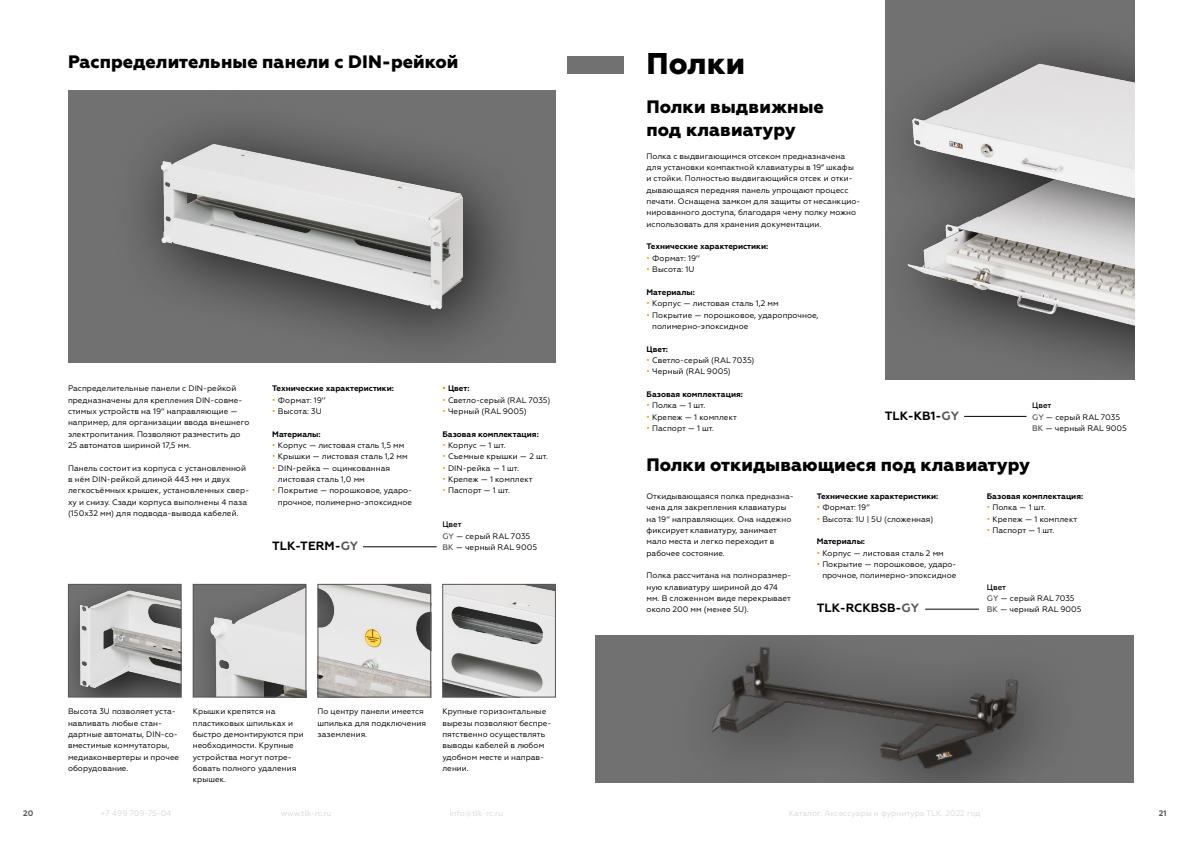
<style>
.page{position:relative;width:1191px;height:842px;background:#fff}
.page>*{position:absolute;margin:0;border:0;box-sizing:border-box;transform-origin:0 0}
.t1{font:800 30px "Geometria";color:#000}
.t2{font:800 18px/22.7px "Geometria";color:#000}
.t3{font:700 12px "Geometria";color:#000}
.t4{font:8px/11.3px "Geometria";color:#000}
.t5{font:700 8px "Geometria";color:#000}
.t6{font:8px "Geometria";color:#dadada}
.t7{font:700 8px "Geometria";color:#575756}
.s1{color:#f18a00}
.s2{color:#575756}
.s3{font-weight:500}
.s4{font-weight:500;color:#575756}
</style>
<div class="page">
<img style="left:70px;top:586px;width:109px;height:109px">
<div style="left:68px;top:584px;width:113px;height:113px;border:1px solid #575756"></div>
<img style="left:195px;top:586px;width:109px;height:109px">
<div style="left:193px;top:584px;width:113px;height:113px;border:1px solid #575756"></div>
<img style="left:319px;top:586px;width:110px;height:109px">
<div style="left:317px;top:584px;width:114px;height:113px;border:1px solid #575756"></div>
<img style="left:444px;top:586px;width:110px;height:109px">
<div style="left:442px;top:584px;width:114px;height:113px;border:1px solid #575756"></div>
<img style="left:68px;top:91px;width:488px;height:272px">
<hr style="left:363px;top:546px;width:73px;height:1px;background:#000">
<img style="left:595px;top:635px;width:539px;height:147px">
<img style="left:885px;top:329px;width:249px;height:51px">
<hr style="left:964px;top:416px;width:62px;height:1px;background:#000">
<hr style="left:925px;top:609px;width:53px;height:1px;background:#000">
<img style="left:885px;top:0;width:249px;height:329px">
<div style="left:595px;top:57px;width:29px;height:17px;background:#717172"></div>
<div style="left:567px;top:57px;width:28px;height:17px;background:#717172"></div>
<h2 class="t2" style="left:68px;top:51px;width:392px">Распределительные панели с DIN-рейкой</h2>
<p class="t4" style="left:68px;top:383px;width:183px">Распределительные панели с DIN-рейкой предназначены для крепления DIN-совме&shy;стимых устройств на 19’’ направляющие — например, для организации ввода внешнего электропитания. Позволяют разместить до 25 автоматов шириной 17,5 мм.</p>
<p class="t4" style="left:68px;top:462px;width:183px">Панель состоит из корпуса с установленной в нём DIN-рейкой длиной 443 мм и двух легкосъёмных крышек, установленных свер&shy;ху и снизу. Сзади корпуса выполнены 4 паза (150х32 мм) для подвода-вывода кабелей.</p>
<p class="t5" style="left:272px;top:384px;width:123px">Технические характеристики:</p>
<p class="t4" style="left:272px;top:394px;width:55px"><span class="s1">•</span> Формат: 19’’</p>
<p class="t4" style="left:272px;top:405px;width:51px"><span class="s1">•</span> Высота: 3U</p>
<p class="t5" style="left:272px;top:429px;width:50px">Материалы:</p>
<p class="t4" style="left:272px;top:439px;width:134px"><span class="s1">•</span> Корпус — листовая сталь 1,5 мм</p>
<p class="t4" style="left:272px;top:451px;width:137px"><span class="s1">•</span> Крышки — листовая сталь 1,2 мм</p>
<p class="t4" style="left:278px;top:462px;width:114px;text-indent:-6px"><span class="s1">•</span> DIN-рейка — оцинкованная листовая сталь 1,0 мм</p>
<p class="t4" style="left:272px;top:485px;width:141px;text-align:right"><span class="s1">•</span> Покрытие — порошковое, ударо&shy;прочное, полимерно-эпоксидное</p>
<h3 class="t3" style="left:272px;top:539px;width:88px">TLK-TERM-<span class="s2">GY</span></h3>
<p class="t5" style="left:442px;top:384px;width:29px"><span class="s1">•</span> Цвет:</p>
<p class="t4" style="left:442px;top:394px;width:109px"><span class="s1">•</span> Светло-серый (RAL 7035)</p>
<p class="t4" style="left:442px;top:405px;width:86px"><span class="s1">•</span> Черный (RAL 9005)</p>
<p class="t5" style="left:442px;top:429px;width:98px">Базовая комплектация:</p>
<p class="t4" style="left:442px;top:439px;width:65px"><span class="s1">•</span> Корпус — 1 шт.</p>
<p class="t4" style="left:442px;top:451px;width:107px"><span class="s1">•</span> Съемные крышки — 2 шт.</p>
<p class="t4" style="left:442px;top:462px;width:78px"><span class="s1">•</span> DIN-рейка — 1 шт.</p>
<p class="t4" style="left:442px;top:473px;width:92px"><span class="s1">•</span> Крепеж — 1 комплект</p>
<p class="t4" style="left:442px;top:485px;width:69px"><span class="s1">•</span> Паспорт — 1 шт.</p>
<p class="t4" style="left:442px;top:519px;width:96px"><span class="s3">Цвет<br></span><span class="s4">GY</span> — серый RAL 7035<br><span class="s4">BK</span> — черный RAL 9005</p>
<p class="t4" style="left:68px;top:706px;width:113px">Высота 3U позволяет уста&shy;навливать любые стан&shy;дартные автоматы, DIN-со&shy;вместимые коммутаторы, медиаконвертеры и прочее оборудование.</p>
<p class="t4" style="left:193px;top:706px;width:112px">Крышки крепятся на пластиковых шпильках и быстро демонтируются при необходимости. Крупные устройства могут потре&shy;бовать полного удаления крышек.</p>
<p class="t4" style="left:317px;top:706px;width:110px">По центру панели имеется шпилька для подключения заземления.</p>
<p class="t4" style="left:442px;top:706px;width:110px">Крупные горизонтальные вырезы позволяют беспре&shy;пятственно осуществлять выводы кабелей в любом удобном месте и направ&shy;лении.</p>
<h1 class="t1" style="left:646px;top:45px;width:100px">Полки</h1>
<h2 class="t2" style="left:646px;top:96px;width:179px">Полки выдвижные под клавиатуру</h2>
<p class="t4" style="left:646px;top:150px;width:215px">Полка с выдвигающимся отсеком предназначена для установки компактной клавиатуры в 19” шкафы и стойки. Полностью выдвигающийся отсек и отки&shy;дывающаяся передняя панель упрощают процесс печати. Оснащена замком для защиты от несанкцио&shy;нированного доступа, благодаря чему полку можно использовать для хранения документации.</p>
<p class="t5" style="left:646px;top:242px;width:123px">Технические характеристики:</p>
<p class="t4" style="left:646px;top:252px;width:55px"><span class="s1">•</span> Формат: 19’’</p>
<p class="t4" style="left:646px;top:264px;width:49px"><span class="s1">•</span> Высота: 1U</p>
<p class="t5" style="left:646px;top:287px;width:50px">Материалы:</p>
<p class="t4" style="left:646px;top:298px;width:134px"><span class="s1">•</span> Корпус — листовая сталь 1,2 мм</p>
<p class="t4" style="left:652px;top:309px;width:168px;text-indent:-6px"><span class="s1">•</span> Покрытие — порошковое, ударопрочное, полимерно-эпоксидное</p>
<p class="t5" style="left:646px;top:344px;width:23px">Цвет:</p>
<p class="t4" style="left:646px;top:354px;width:109px"><span class="s1">•</span> Светло-серый (RAL 7035)</p>
<p class="t4" style="left:646px;top:366px;width:86px"><span class="s1">•</span> Черный (RAL 9005)</p>
<p class="t5" style="left:646px;top:389px;width:98px">Базовая комплектация:</p>
<p class="t4" style="left:646px;top:400px;width:60px"><span class="s1">•</span> Полка — 1 шт.</p>
<p class="t4" style="left:646px;top:411px;width:92px"><span class="s1">•</span> Крепеж — 1 комплект</p>
<p class="t4" style="left:646px;top:422px;width:69px"><span class="s1">•</span> Паспорт — 1 шт.</p>
<h2 class="t2" style="left:646px;top:453px;width:385px">Полки откидывающиеся под клавиатуру</h2>
<p class="t4" style="left:646px;top:490px;width:149px">Откидывающаяся полка предназна&shy;чена для закрепления клавиатуры на 19’’ направляющих. Она надежно фиксирует клавиатуру, занимает мало места и легко переходит в рабочее состояние.</p>
<p class="t4" style="left:646px;top:570px;width:146px">Полка рассчитана на полноразмер&shy;ную клавиатуру шириной до 474 мм. В сложенном виде перекрывает около 200 мм (менее 5U).</p>
<h3 class="t3" style="left:884px;top:408px;width:76px">TLK-KB1-<span class="s2">GY</span></h3>
<p class="t4" style="left:1032px;top:400px;width:96px"><span class="s3">Цвет<br></span><span class="s4">GY</span> — серый RAL 7035<br><span class="s4">BK</span> — черный RAL 9005</p>
<p class="t5" style="left:986px;top:491px;width:98px">Базовая комплектация:</p>
<p class="t4" style="left:986px;top:502px;width:60px"><span class="s1">•</span> Полка — 1 шт.</p>
<p class="t4" style="left:986px;top:513px;width:92px"><span class="s1">•</span> Крепеж — 1 комплект</p>
<p class="t4" style="left:986px;top:524px;width:69px"><span class="s1">•</span> Паспорт — 1 шт.</p>
<p class="t5" style="left:816px;top:491px;width:123px">Технические характеристики:</p>
<p class="t4" style="left:816px;top:502px;width:55px"><span class="s1">•</span> Формат: 19’’</p>
<p class="t4" style="left:816px;top:513px;width:118px"><span class="s1">•</span> Высота: 1U | 5U (сложенная)</p>
<p class="t5" style="left:816px;top:537px;width:50px">Материалы:</p>
<p class="t4" style="left:816px;top:547px;width:129px"><span class="s1">•</span> Корпус — листовая сталь 2 мм</p>
<p class="t4" style="left:816px;top:558px;width:141px;text-align:right"><span class="s1">•</span> Покрытие — порошковое, ударо&shy;прочное, полимерно-эпоксидное</p>
<p class="t4" style="left:986px;top:581px;width:96px"><span class="s3">Цвет<br></span><span class="s4">GY</span> — серый RAL 7035<br><span class="s4">BK</span> — черный RAL 9005</p>
<h3 class="t3" style="left:816px;top:601px;width:104px">TLK-RCKBSB-<span class="s2">GY</span></h3>
<p class="t7" style="left:23px;top:809px;width:12px">20</p>
<p class="t6" style="left:101px;top:809px;width:72px">+7 499 709-75-04</p>
<p class="t6" style="left:281px;top:809px;width:53px">www.tlk-rc.ru</p>
<p class="t6" style="left:450px;top:809px;width:55px">info@tlk-rc.ru</p>
<p class="t6" style="left:788px;top:809px;width:193px">Каталог. Аксессуары и фурнитура TLK. 2022 год</p>
<p class="t7" style="left:1158px;top:809px;width:9px">21</p>
</div>
